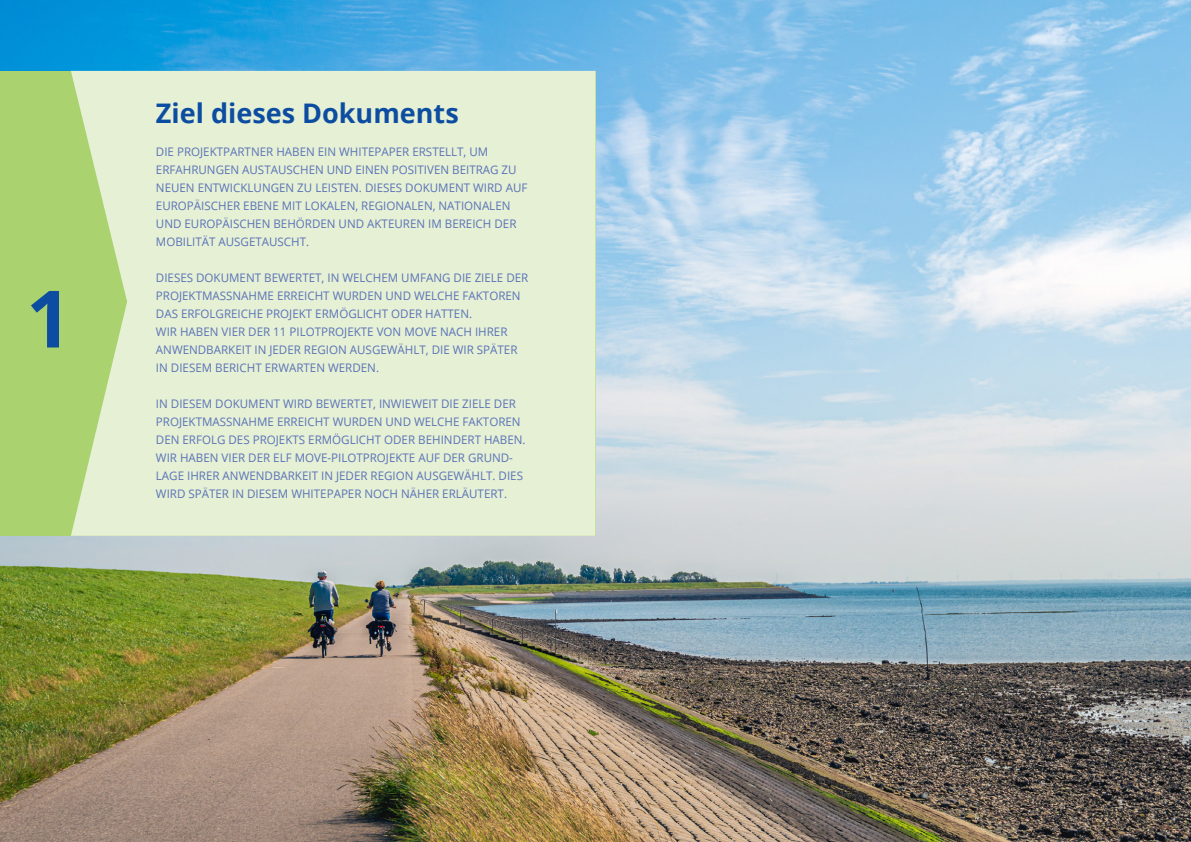
<style>
.page{position:relative;width:1191px;height:842px;background:#fff}
.page>*{position:absolute;margin:0;border:0;box-sizing:border-box;transform-origin:0 0}
.t1{font:700 79.2px "Open Sans";color:#0d4da1}
.HOOFDSTUK_KOP{font:700 27px "Open Sans";color:#0d4da1}
.INTRO{font:11.8px/18px "Open Sans";color:#5b72b7}
</style>
<div class="page">
<img style="left:0;top:0;width:1191px;height:842px">
<div style="left:0;top:71px;width:595px;height:465px;background:#aad26e"></div>
<div style="left:71px;top:71px;width:524px;height:465px;background:#e5f0d5"></div>
<p class="t1" style="left:26px;top:263px;width:47px">1</p>
<p class="HOOFDSTUK_KOP" style="left:156px;top:94px;width:304px">Ziel dieses Dokuments</p>
<p class="INTRO" style="left:156px;top:142px;width:373px">DIE PROJEKTPARTNER HABEN EIN WHITEPAPER ERSTELLT, UM ERFAHRUNGEN AUSTAUSCHEN UND EINEN POSITIVEN BEITRAG ZU NEUEN ENTWICKLUNGEN ZU LEISTEN. DIESES DOKUMENT WIRD AUF EUROPÄISCHER EBENE MIT LOKALEN, REGIONALEN, NATIONALEN UND EUROPÄISCHEN BEHÖRDEN UND AKTEUREN IM BEREICH DER MOBILITÄT AUSGETAUSCHT.</p>
<p class="INTRO" style="left:156px;top:268px;width:374px">DIESES DOKUMENT BEWERTET, IN WELCHEM UMFANG DIE ZIELE DER PROJEKTMASSNAHME ERREICHT WURDEN UND WELCHE FAKTOREN DAS ERFOLGREICHE PROJEKT ERMÖGLICHT ODER HATTEN.<br>WIR HABEN VIER DER 11 PILOTPROJEKTE VON MOVE NACH IHRER ANWENDBARKEIT IN JEDER REGION AUSGEWÄHLT, DIE WIR SPÄTER IN DIESEM BERICHT ERWARTEN WERDEN.</p>
<p class="INTRO" style="left:156px;top:394px;width:371px">IN DIESEM DOKUMENT WIRD BEWERTET, INWIEWEIT DIE ZIELE DER PROJEKTMASSNAHME ERREICHT WURDEN UND WELCHE FAKTOREN DEN ERFOLG DES PROJEKTS ERMÖGLICHT ODER BEHINDERT HABEN.<br>WIR HABEN VIER DER ELF MOVE-PILOTPROJEKTE AUF DER GRUND-LAGE IHRER ANWENDBARKEIT IN JEDER REGION AUSGEWÄHLT. DIES WIRD SPÄTER IN DIESEM WHITEPAPER NOCH NÄHER ERLÄUTERT.</p>
</div>
